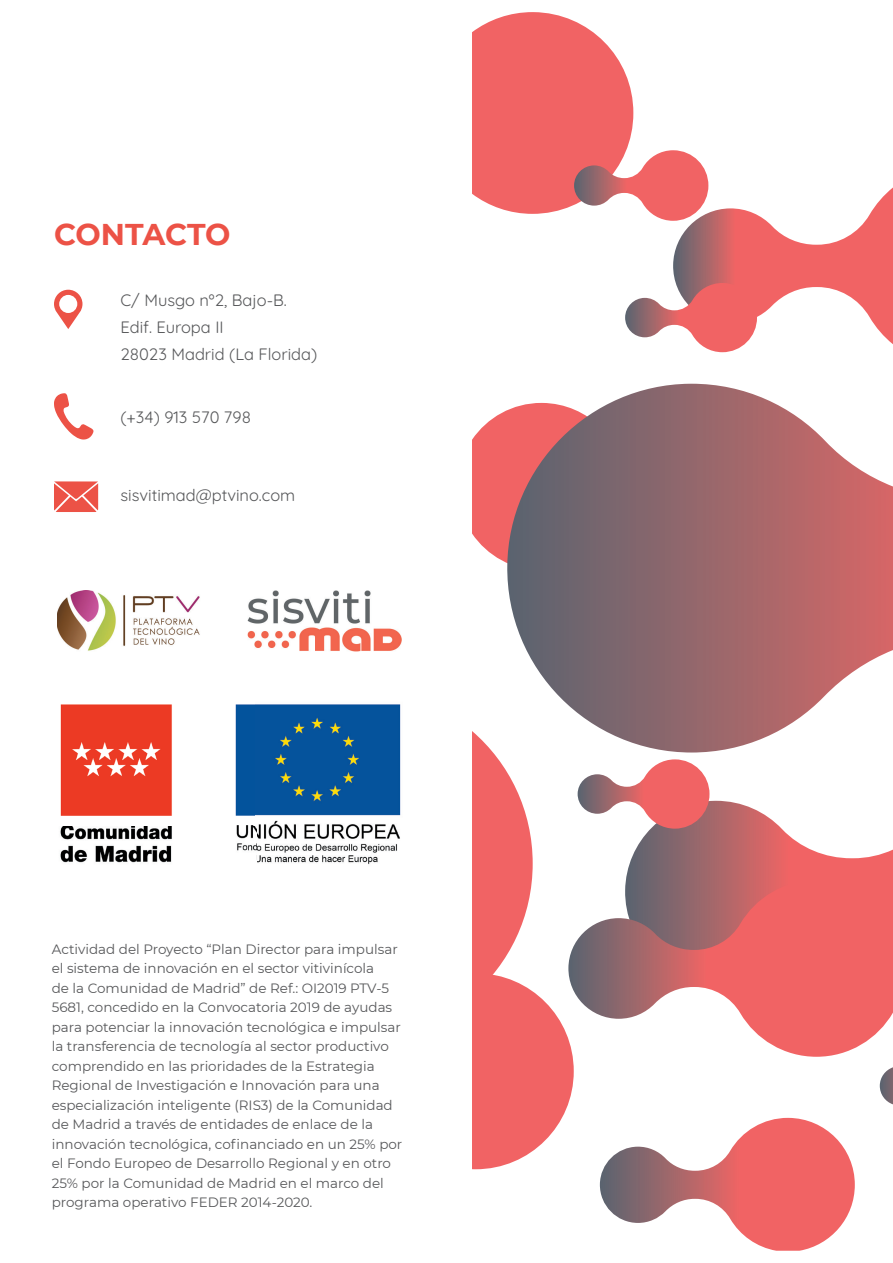
<style>
.page{position:relative;width:893px;height:1263px;background:#fff}
.page>*{position:absolute;margin:0;border:0;box-sizing:border-box;transform-origin:0 0}
.t1{font:700 30px "Montserrat";letter-spacing:-.01em;color:#ec5246}
.t2{font:16.5px/27px "Quicksand";color:#57585a}
.t3{font:13.5px/19.5px "Montserrat";color:#57585a}
</style>
<div class="page">
<svg style="left:54px;top:290px;width:28px;height:39px"></svg>
<svg style="left:54px;top:393px;width:39px;height:46px"></svg>
<svg style="left:54px;top:481px;width:44px;height:31px"></svg>
<img style="left:57px;top:591px;width:345px;height:60px">
<img style="left:60px;top:704px;width:341px;height:161px">
<svg style="left:472px;top:410px;width:34px;height:153px"></svg>
<svg style="left:855px;top:849px;width:38px;height:31px"></svg>
<svg style="left:855px;top:880px;width:38px;height:168px;background:#f27071"></svg>
<svg style="left:472px;top:12px;width:421px;height:340px"></svg>
<svg style="left:472px;top:731px;width:383px;height:520px"></svg>
<svg style="left:880px;top:1067px;width:13px;height:37px"></svg>
<svg style="left:506px;top:384px;width:387px;height:368px"></svg>
<h1 class="t1" style="left:54px;top:213px;width:178px">CONTACTO</h1>
<p class="t2" style="left:120px;top:285px;width:198px">C/ Musgo nº2, Bajo-B.<br>Edif. Europa II<br>28023 Madrid (La Florida)</p>
<p class="t2" style="left:120px;top:402px;width:132px">(+34) 913 570 798</p>
<p class="t2" style="left:120px;top:480px;width:176px">sisvitimad@ptvino.com</p>
<p class="t3" style="left:52px;top:939px;width:352px">Actividad del Proyecto “Plan Director para impulsar el sistema de innovación en el sector vitivinícola<br>de la Comunidad de Madrid” de Ref.: OI2019 PTV-5<br>5681, concedido en la Convocatoria 2019 de ayudas para potenciar la innovación tecnológica e impulsar la transferencia de tecnología al sector productivo comprendido en las prioridades de la Estrategia Regional de Investigación e Innovación para una especialización inteligente (RIS3) de la Comunidad de Madrid a través de entidades de enlace de la innovación tecnológica, cofinanciado en un 25% por el Fondo Europeo de Desarrollo Regional y en otro 25% por la Comunidad de Madrid en el marco del programa operativo FEDER 2014-2020.</p>
</div>
